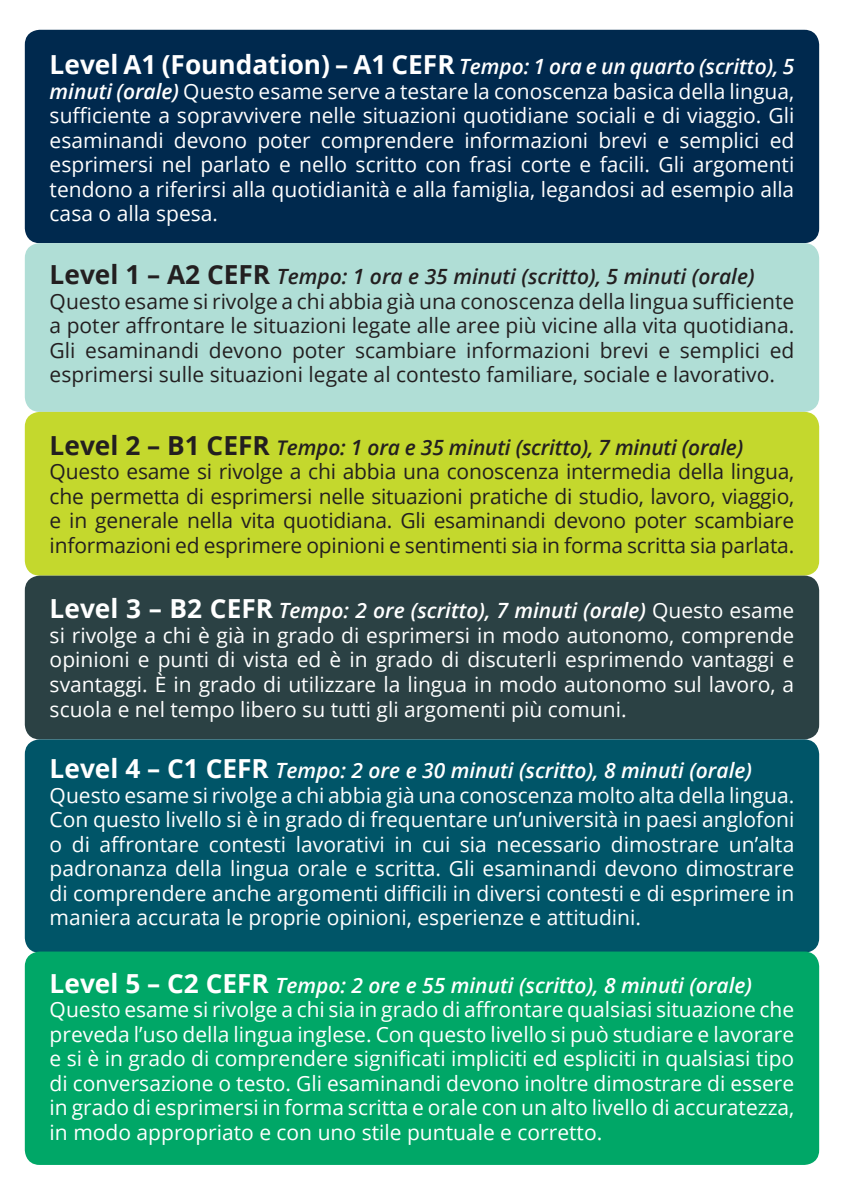
<style>
.page{position:relative;width:844px;height:1191px;background:#fff}
.page>*{position:absolute;margin:0;border:0;box-sizing:border-box;transform-origin:0 0}
.t1{font:21px/24.5px "Open Sans";color:#fff;text-align:justify}
.t2{font:21px/24.5px "Open Sans";letter-spacing:-.005em;color:#231f20;text-align:justify}
.t3{font:italic 600 21px "Open Sans";color:#231f20}
.t4{font:italic 600 21px "Open Sans";color:#fff}
.s1{font-weight:700;font-size:26.25px}
.s2{font-weight:600;font-style:italic}
.s3{font-size:20.12px}
.s4{font-weight:700;font-style:normal;font-size:26.25px}
</style>
<div class="page">
<div style="left:25px;top:30px;width:794px;height:213px;background:#00294e;border-radius:15px"></div>
<div style="left:25px;top:243px;width:794px;height:169px;background:#b0ded6;border-radius:15px"></div>
<div style="left:25px;top:412px;width:794px;height:163px;background:#c4d82d;border-radius:15px"></div>
<div style="left:25px;top:575px;width:794px;height:164px;background:#2b4144;border-radius:15px"></div>
<div style="left:25px;top:739px;width:794px;height:213px;background:#005568;border-radius:15px"></div>
<div style="left:25px;top:951px;width:794px;height:214px;background:#00a767;border-radius:15px"></div>
<p class="t1" style="left:50px;top:54px;width:746px"><span class="s1">Level A1 (Foundation) – A1 CEFR</span> <span class="s2">Tempo: 1 ora e un quarto (scritto), 5 minuti (orale)</span> Questo esame serve a testare la conoscenza basica della lingua, sufficiente a sopravvivere nelle situazioni quotidiane sociali e di viaggio. Gli esaminandi devono poter comprendere informazioni brevi e semplici ed esprimersi nel parlato e nello scritto con frasi corte e facili. Gli argomenti tendono a riferirsi alla quotidianità e alla famiglia, legandosi ad esempio alla casa o alla spesa<span class="s3">.</span></p>
<p class="t3" style="left:50px;top:262px;width:706px"><span class="s4">Level 1 – A2 CEFR</span> Tempo: 1 ora e 35 minuti (scritto), 5 minuti (orale)</p>
<p class="t2" style="left:50px;top:288px;width:746px">Questo esame si rivolge a chi abbia già una conoscenza della lingua sufficiente a poter affrontare le situazioni legate alle aree più vicine alla vita quotidiana.<br>Gli esaminandi devono poter scambiare informazioni brevi e semplici ed esprimersi sulle situazioni legate al contesto familiare, sociale e lavorativo.</p>
<p class="t3" style="left:50px;top:433px;width:695px"><span class="s4">Level 2 – B1 CEFR</span> <span class="s3">T</span>empo: 1 ora e 35 minuti (scritto), 7 minuti (orale)</p>
<p class="t2" style="left:50px;top:459px;width:746px">Questo esame si rivolge a chi abbia una conoscenza intermedia della lingua, che permetta di esprimersi nelle situazioni pratiche di studio, lavoro, viaggio, e in generale nella vita quotidiana. Gli esaminandi devono poter scambiare informazioni ed esprimere opinioni e sentimenti sia in forma scritta sia parlata.</p>
<p class="t1" style="left:50px;top:598px;width:746px"><span class="s1">Level 3 – B2 CEFR</span> <span class="s2">Tempo: 2 ore (scritto), 7 minuti (orale)</span> Questo esame si rivolge a chi è già in grado di esprimersi in modo autonomo, comprende opinioni e punti di vista ed è in grado di discuterli esprimendo vantaggi e svantaggi. È in grado di utilizzare la lingua in modo autonomo sul lavoro, a scuola e nel tempo libero su tutti gli argomenti più comuni.</p>
<p class="t4" style="left:50px;top:756px;width:703px"><span class="s4">Level 4 – C1 CEFR</span> Tempo: 2 ore e 30 minuti (scritto), 8 minuti (orale)</p>
<p class="t1" style="left:50px;top:782px;width:746px">Questo esame si rivolge a chi abbia già una conoscenza molto alta della lingua.<br>Con questo livello si è in grado di frequentare un’università in paesi anglofoni o di affrontare contesti lavorativi in cui sia necessario dimostrare un’alta padronanza della lingua orale e scritta. Gli esaminandi devono dimostrare di comprendere anche argomenti difficili in diversi contesti e di esprimere in maniera accurata le proprie opinioni, esperienze e attitudini.</p>
<p class="t4" style="left:50px;top:970px;width:703px"><span class="s4">Level 5 – C2 CEFR</span> Tempo: 2 ore e 55 minuti (scritto), 8 minuti (orale)</p>
<p class="t1" style="left:50px;top:996px;width:746px">Questo esame si rivolge a chi sia in grado di affrontare qualsiasi situazione che preveda l’uso della lingua inglese. Con questo livello si può studiare e lavorare e si è in grado di comprendere significati impliciti ed espliciti in qualsiasi tipo di conversazione o testo. Gli esaminandi devono inoltre dimostrare di essere in grado di esprimersi in forma scritta e orale con un alto livello di accuratezza, in modo appropriato e con uno stile puntuale e corretto.</p>
</div>
